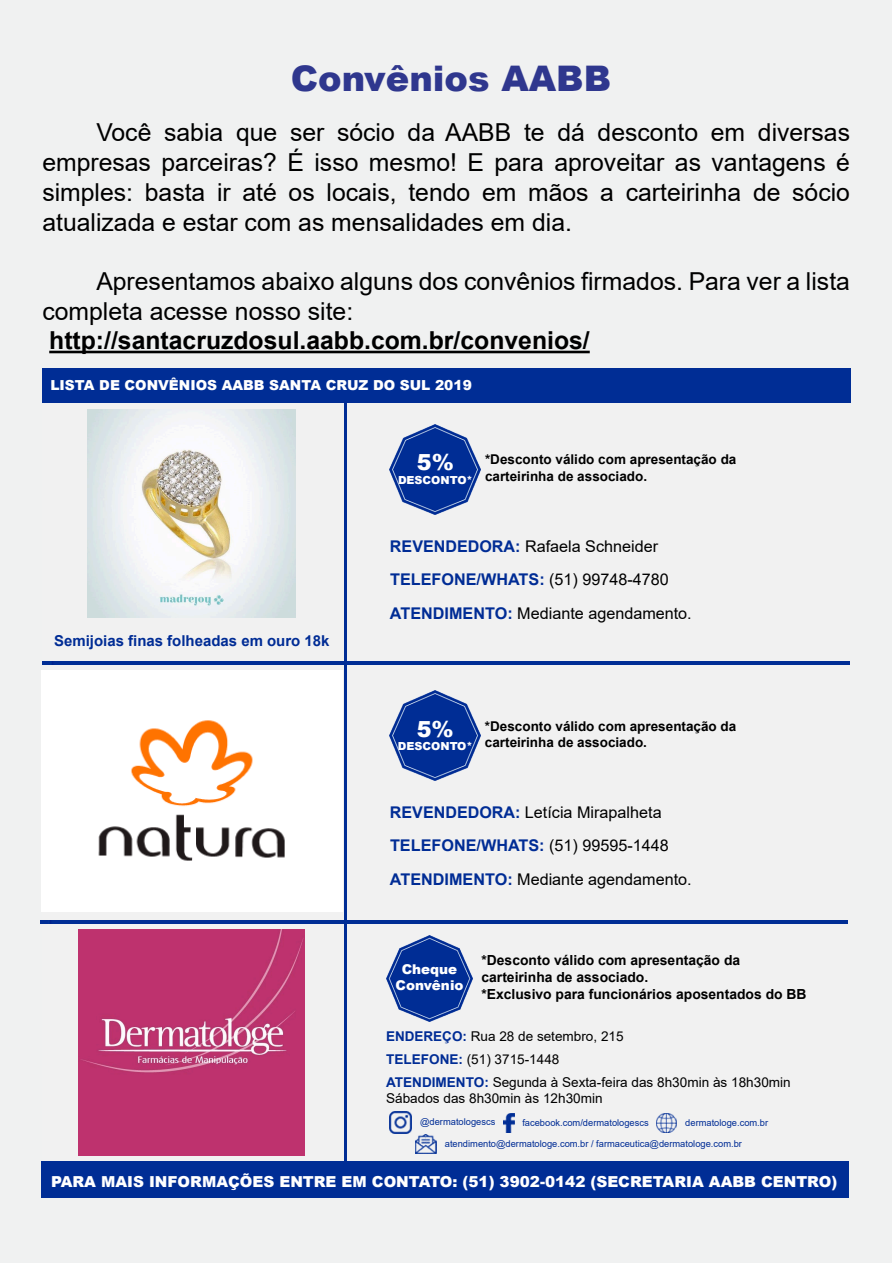
<style>
.page{position:relative;width:893px;height:1263px;background:#fff}
.page>*{position:absolute;margin:0;border:0;box-sizing:border-box;transform-origin:0 0}
.t1{font:900 35.25px "Arial";color:#2f378e}
.t2{font:24.75px/29.7px "Arial";color:#000;text-align:justify}
.t3{font:700 24.75px "Arial";color:#000}
.t4{font:900 22.2px "Arial";color:#fff}
.t5{font:16.2px/33.5px "Arial";color:#000}
.t6{font:900 15.15px "Arial";color:#fff}
.t7{font:700 15px "Arial";color:#002c95}
.t8{font:700 13.95px/16.6px "Arial";color:#000}
.t9{font:900 13.8px "Arial";color:#fff}
.t10{font:13.5px/23.1px "Arial";color:#000}
.t11{font:700 13.5px/16.2px "Arial";color:#000}
.t12{font:900 13.5px/16.2px "Arial";color:#fff;text-align:center}
.t13{font:900 11.1px "Arial";color:#fff}
.t14{font:9.45px "Arial";color:#002c95}
.s1{font-weight:700;color:#002c95}
</style>
<div class="page">
<div style="left:0;top:0;width:892px;height:1263px;background:#f0f1f1"></div>
<hr style="left:49px;top:351px;width:541px;height:2px;background:#000">
<hr style="left:42px;top:662px;width:808px;height:3px;background:#002d95">
<hr style="left:41px;top:920px;width:807px;height:3px;background:#002d95">
<hr style="left:344px;top:403px;width:3px;height:759px;background:#002d95">
<div style="left:42px;top:368px;width:808px;height:35px;background:#002d95"></div>
<img style="left:390px;top:424px;width:90px;height:90px">
<img style="left:390px;top:691px;width:90px;height:90px">
<div style="left:41px;top:1162px;width:808px;height:35px;background:#002d95"></div>
<img style="left:386px;top:935px;width:86px;height:87px">
<img style="left:88px;top:409px;width:208px;height:208px">
<img style="left:41px;top:671px;width:301px;height:241px">
<img style="left:78px;top:930px;width:226px;height:225px">
<img style="left:390px;top:1112px;width:21px;height:21px">
<img style="left:504px;top:1114px;width:10px;height:19px">
<img style="left:657px;top:1114px;width:20px;height:19px">
<img style="left:416px;top:1135px;width:21px;height:19px">
<h1 class="t1" style="left:291px;top:53px;width:322px">Convênios AABB</h1>
<p class="t2" style="left:42px;top:118px;width:809px;text-indent:54px">Você sabia que ser sócio da AABB te dá desconto em diversas empresas parceiras? É isso mesmo! E para aproveitar as vantagens é simples: basta ir até os locais, tendo em mãos a carteirinha de sócio atualizada e estar com as mensalidades em dia.</p>
<p class="t2" style="left:42px;top:266px;width:809px;text-indent:54px">Apresentamos abaixo alguns dos convênios firmados. Para ver a lista completa acesse nosso site:</p>
<p class="t3" style="left:49px;top:323px;width:542px">http://santacruzdosul.aabb.com.br/convenios/</p>
<p class="t9" style="left:50px;top:375px;width:423px">LISTA DE CONVÊNIOS AABB SANTA CRUZ DO SUL 2019</p>
<p class="t4" style="left:417px;top:446px;width:38px">5%</p>
<p class="t13" style="left:398px;top:472px;width:76px">DESCONTO*</p>
<p class="t11" style="left:485px;top:452px;width:253px">*Desconto válido com apresentação da carteirinha de associado.</p>
<p class="t7" style="left:54px;top:631px;width:277px">Semijoias finas folheadas em ouro 18k</p>
<p class="t5" style="left:390px;top:529px;width:303px"><span class="s1">REVENDEDORA:</span> Rafaela Schneider<br><span class="s1">TELEFONE/WHATS:</span> (51) 99748-4780<br><span class="s1">ATENDIMENTO:</span> Mediante agendamento.</p>
<p class="t4" style="left:417px;top:713px;width:38px">5%</p>
<p class="t13" style="left:398px;top:738px;width:76px">DESCONTO*</p>
<p class="t11" style="left:485px;top:718px;width:253px">*Desconto válido com apresentação da carteirinha de associado.</p>
<p class="t5" style="left:390px;top:796px;width:303px"><span class="s1">REVENDEDORA:</span> Letícia Mirapalheta<br><span class="s1">TELEFONE/WHATS:</span> (51) 99595-1448<br><span class="s1">ATENDIMENTO:</span> Mediante agendamento.</p>
<p class="t12" style="left:396px;top:960px;width:69px">Cheque<br>Convênio</p>
<p class="t8" style="left:481px;top:952px;width:327px">*Desconto válido com apresentação da carteirinha de associado.<br>*Exclusivo para funcionários aposentados do BB</p>
<p class="t10" style="left:386px;top:1024px;width:406px"><span class="s1">ENDEREÇO:</span> Rua 28 de setembro, 215<br><span class="s1">TELEFONE:</span> (51) 3715-1448<br><span class="s1">ATENDIMENTO:</span> Segunda à Sexta-feira das 8h30min às 18h30min</p>
<p class="t10" style="left:386px;top:1087px;width:218px">Sábados das 8h30min às 12h30min</p>
<p class="t14" style="left:420px;top:1115px;width:77px">@dermatologescs</p>
<p class="t14" style="left:522px;top:1116px;width:128px">facebook.com/dermatologescs</p>
<p class="t14" style="left:685px;top:1116px;width:84px">dermatologe.com.br</p>
<p class="t14" style="left:445px;top:1137px;width:299px">atendimento@dermatologe.com.br / farmaceutica@dermatologe.com.br</p>
<p class="t6" style="left:51px;top:1170px;width:788px">PARA MAIS INFORMAÇÕES ENTRE EM CONTATO: (51) 3902-0142 (SECRETARIA AABB CENTRO)</p>
</div>
